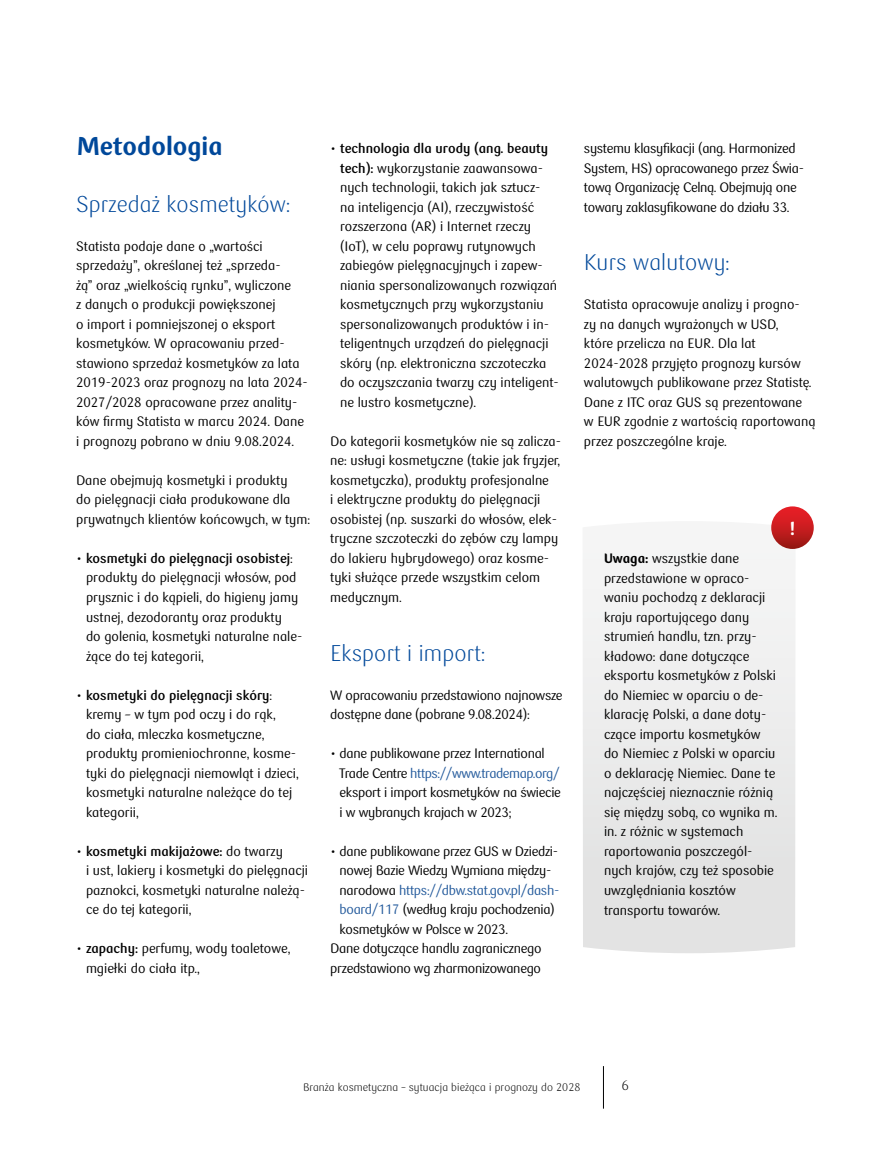
<style>
.page{position:relative;width:893px;height:1149px;background:#fff}
.page>*{position:absolute;margin:0;border:0;box-sizing:border-box;transform-origin:0 0}
.t1{font:900 25.5px "PKO Bank Polski";color:#00489a}
.t2{font:300 22.5px "PKO Bank Polski";letter-spacing:.01em;color:#00489a}
.t3{font:900 18.75px "PKO Bank Polski";color:#fff}
.t4{font:13.5px/19.5px "PKO Bank Polski";color:#000}
.t5{font:13.5px/19.5px "PKO Bank Polski";letter-spacing:-.02em;color:#000}
.t6{font:13.5px "PKO Bank Polski";letter-spacing:-.02em;color:#22599b}
.t7{font:300 13.5px "PKO Bank Polski";color:#000}
.t8{font:300 10.95px "PKO Bank Polski";letter-spacing:.01em;color:#000}
.s1{font-weight:700}
.s2{color:#22599b}
.s3{color:#000}
.s4{font-weight:900}
</style>
<div class="page">
<hr style="left:603px;top:1065px;width:1px;height:43px;background:#000">
<svg style="left:583px;top:522px;width:212px;height:430px"></svg>
<svg style="left:771px;top:506px;width:43px;height:43px"></svg>
<h1 class="t1" style="left:77px;top:131px;width:147px">Metodologia</h1>
<h2 class="t2" style="left:76px;top:191px;width:215px">Sprzedaż kosmetyków:</h2>
<p class="t4" style="left:76px;top:237px;width:233px">Statista podaje dane o „wartości sprzedaży”, określanej też „sprzeda-<br>żą” oraz „wielkością rynku”, wyliczone<br>z danych o produkcji powiększonej<br>o import i pomniejszonej o eksport kosmetyków. W opracowaniu przed&shy;stawiono sprzedaż kosmetyków za lata 2019-2023 oraz prognozy na lata 2024- 2027/2028 opracowane przez anality&shy;ków firmy Statista w marcu 2024. Dane i prognozy pobrano w dniu 9.08.2024.</p>
<p class="t4" style="left:76px;top:470px;width:235px">Dane obejmują kosmetyki i produkty<br>do pielęgnacji ciała produkowane dla prywatnych klientów końcowych, w tym:</p>
<p class="t4" style="left:86px;top:548px;width:218px;text-indent:-10px">• <span class="s1">kosmetyki do pielęgnacji osobistej</span>: produkty do pielęgnacji włosów, pod prysznic i do kąpieli, do higieny jamy ustnej, dezodoranty oraz produkty<br>do golenia, kosmetyki naturalne nale&shy;żące do tej kategorii,</p>
<p class="t4" style="left:86px;top:685px;width:214px;text-indent:-10px">• <span class="s1">kosmetyki do pielęgnacji skóry</span>: kremy – w tym pod oczy i do rąk,<br>do ciała, mleczka kosmetyczne, produkty promieniochronne, kosme&shy;tyki do pielęgnacji niemowląt i dzieci, kosmetyki naturalne należące do tej kategorii,</p>
<p class="t4" style="left:86px;top:841px;width:224px;text-indent:-10px">• <span class="s1">kosmetyki makijażowe:</span> do twarzy<br>i ust, lakiery i kosmetyki do pielęgnacji paznokci, kosmetyki naturalne należą&shy;ce do tej kategorii,</p>
<p class="t4" style="left:86px;top:938px;width:206px;text-indent:-10px">• <span class="s1">zapachy:</span> perfumy, wody toaletowe, mgiełki do ciała itp.,</p>
<p class="t4" style="left:340px;top:139px;width:220px;text-indent:-10px">• <span class="s1">technologia dla urody (ang. beauty tech):</span> wykorzystanie zaawansowa&shy;nych technologii, takich jak sztucz-<br>na inteligencja (AI), rzeczywistość rozszerzona (AR) i Internet rzeczy (IoT), w celu poprawy rutynowych zabiegów pielęgnacyjnych i zapew&shy;niania spersonalizowanych rozwiązań kosmetycznych przy wykorzystaniu spersonalizowanych produktów i in&shy;teligentnych urządzeń do pielęgnacji skóry (np. elektroniczna szczoteczka do oczyszczania twarzy czy inteligent&shy;ne lustro kosmetyczne).</p>
<p class="t4" style="left:330px;top:431px;width:232px">Do kategorii kosmetyków nie są zalicza&shy;ne: usługi kosmetyczne (takie jak fryzjer, kosmetyczka), produkty profesjonalne<br>i elektryczne produkty do pielęgnacji osobistej (np. suszarki do włosów, elek&shy;tryczne szczoteczki do zębów czy lampy do lakieru hybrydowego) oraz kosme&shy;tyki służące przede wszystkim celom medycznym.</p>
<h2 class="t2" style="left:330px;top:640px;width:156px">Eksport i import:</h2>
<p class="t5" style="left:330px;top:685px;width:234px">W opracowaniu przedstawiono najnowsze dostępne dane (pobrane 9.08.2024):</p>
<p class="t5" style="left:340px;top:744px;width:223px;text-indent:-9px">• dane publikowane przez International Trade Centre <span class="s2">https://www.trademap.org/ </span>eksport i import kosmetyków na świecie i w wybranych krajach w 2023;</p>
<p class="t5" style="left:330px;top:841px;width:229px">• dane publikowane przez GUS w Dziedzi-</p>
<p class="t5" style="left:340px;top:861px;width:213px">nowej Bazie Wiedzy Wymiana między-</p>
<p class="t6" style="left:340px;top:882px;width:221px"><span class="s3">narodowa</span> https://dbw.stat.gov.pl/dash-</p>
<p class="t5" style="left:340px;top:900px;width:217px"><span class="s2">board/117</span> (według kraju pochodzenia)</p>
<p class="t5" style="left:340px;top:919px;width:169px">kosmetyków w Polsce w 2023.</p>
<p class="t5" style="left:330px;top:938px;width:213px">Dane dotyczące handlu zagranicznego</p>
<p class="t5" style="left:330px;top:958px;width:212px">przedstawiono wg zharmonizowanego</p>
<p class="t5" style="left:584px;top:139px;width:222px">systemu klasyfikacji (ang. Harmonized System, HS) opracowanego przez Świa&shy;tową Organizację Celną. Obejmują one towary zaklasyfikowane do działu 33.</p>
<h2 class="t2" style="left:584px;top:250px;width:147px">Kurs walutowy:</h2>
<p class="t4" style="left:584px;top:295px;width:233px">Statista opracowuje analizy i progno-<br>zy na danych wyrażonych w USD,<br>które przelicza na EUR. Dla lat 2024-2028 przyjęto prognozy kursów walutowych publikowane przez Statistę.<br>Dane z ITC oraz GUS są prezentowane<br>w EUR zgodnie z wartością raportowaną przez poszczególne kraje.</p>
<p class="t4" style="left:604px;top:549px;width:174px"><span class="s4">Uwaga:</span> wszystkie dane przedstawione w opraco&shy;waniu pochodzą z deklaracji kraju raportującego dany strumień handlu, tzn. przy&shy;kładowo: dane dotyczące eksportu kosmetyków z Polski do Niemiec w oparciu o de&shy;klarację Polski, a dane doty&shy;czące importu kosmetyków do Niemiec z Polski w oparciu o deklarację Niemiec. Dane te najczęściej nieznacznie różnią się między sobą, co wynika m. in. z różnic w systemach raportowania poszczegól&shy;nych krajów, czy też sposobie uwzględniania kosztów transportu towarów.</p>
<h3 class="t3" style="left:790px;top:517px;width:7px">!</h3>
<p class="t8" style="left:303px;top:1081px;width:279px">Branża kosmetyczna – sytuacja bieżąca i prognozy do 2028</p>
<p class="t7" style="left:621px;top:1077px;width:9px">6</p>
</div>
